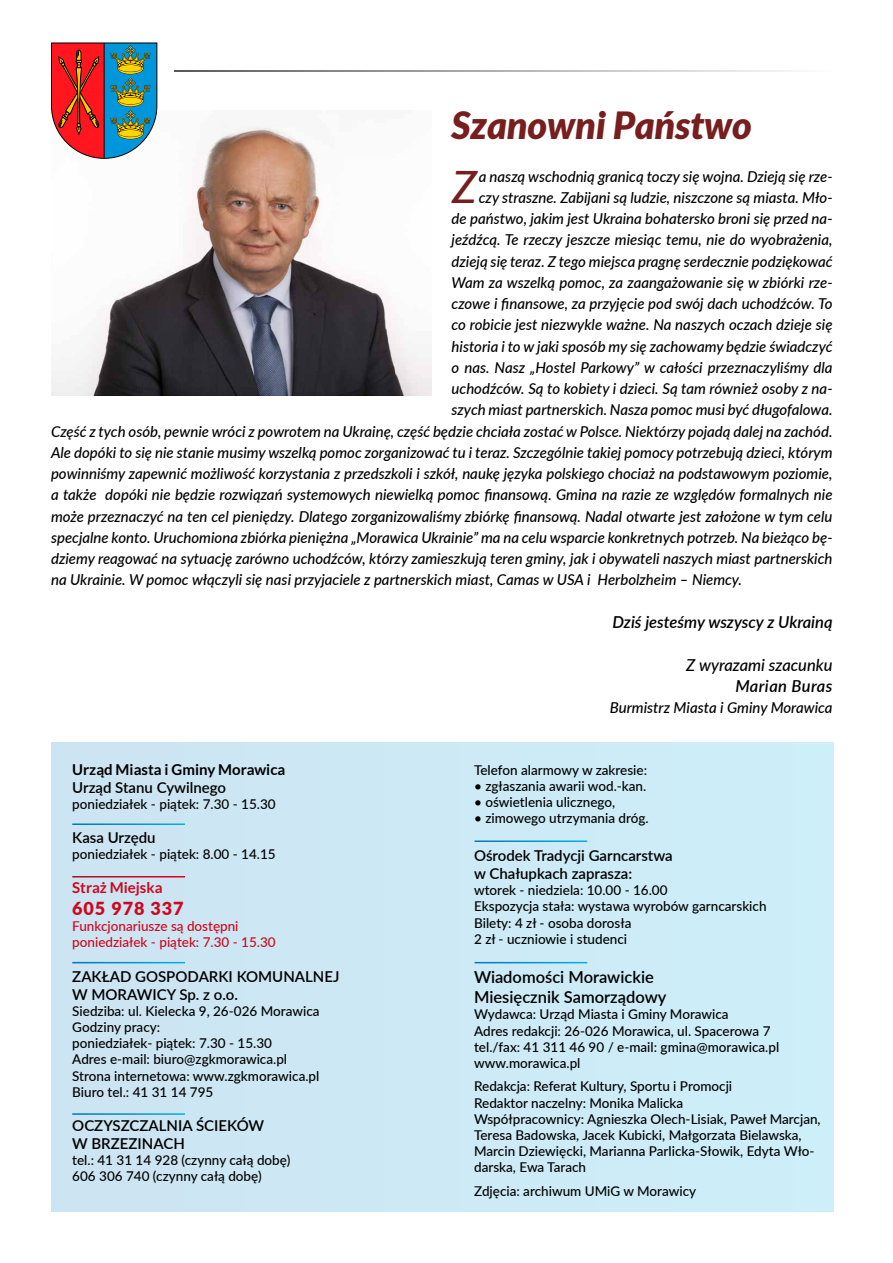
<style>
.page{position:relative;width:893px;height:1263px;background:#fff}
.page>*{position:absolute;margin:0;border:0;box-sizing:border-box;transform-origin:0 0}
.t1{font:italic 500 44.55px "Lato";color:#771e1e}
.t2{font:italic 900 37.5px "Lato";color:#771e1e}
.t3{font:800 18px "Lato";letter-spacing:.05em;color:#cd071e}
.t4{font:600 16.5px/19.8px "Lato";color:#000}
.t5{font:italic 600 16.5px "Lato";color:#000}
.t6{font:italic 500 16.5px "Lato";color:#000}
.t7{font:italic 600 16.5px "Lato";letter-spacing:.025em;color:#000}
.t8{font:italic 500 15px "Lato";color:#000}
.t9{font:600 15px/18px "Lato";color:#000}
.t10{font:700 15px "Lato";color:#000}
.t11{font:700 15px "Lato";color:#cd071e}
.t12{font:500 13.5px/16.2px "Lato";color:#000}
.t13{font:500 13.5px/16.2px "Lato";color:#cd071e}
</style>
<div class="page">
<div style="left:51px;top:743px;width:782px;height:469px;background:#cde9f6"></div>
<img style="left:51px;top:127px;width:381px;height:268px">
<hr style="left:72px;top:823px;width:113px;height:2px;background:#fff">
<hr style="left:72px;top:962px;width:113px;height:1px;background:#fff">
<hr style="left:72px;top:1113px;width:113px;height:2px;background:#fff">
<hr style="left:475px;top:840px;width:112px;height:2px;background:#fff">
<hr style="left:475px;top:962px;width:112px;height:1px;background:#fff">
<hr style="left:72px;top:876px;width:113px;height:1px;background:#fff">
<svg style="left:174px;top:71px;width:616px;height:1px"></svg>
<svg style="left:51px;top:43px;width:106px;height:116px;background:#8f6468"></svg>
<div style="left:119px;top:130px;width:23px;height:7px;background:#ffd500;border-radius:50%"></div>
<h2 class="t2" style="left:452px;top:103px;width:301px">Szanowni Państwo</h2>
<h1 class="t1" style="left:452px;top:155px;width:26px">Z</h1>
<p class="t8" style="left:479px;top:165px;width:355px">a naszą wschodnią granicą toczy się wojna. Dzieją się rze-</p>
<p class="t8" style="left:479px;top:187px;width:355px">czy straszne. Zabijani są ludzie, niszczone są miasta. Mło-</p>
<p class="t8" style="left:452px;top:208px;width:382px">de państwo, jakim jest Ukraina bohatersko broni się przed na-</p>
<p class="t8" style="left:452px;top:229px;width:382px">jeźdźcą. Te rzeczy jeszcze miesiąc temu, nie do wyobrażenia,</p>
<p class="t8" style="left:452px;top:250px;width:382px">dzieją się teraz. Z tego miejsca pragnę serdecznie podziękować</p>
<p class="t8" style="left:452px;top:272px;width:382px">Wam za wszelką pomoc, za zaangażowanie się w zbiórki rze-</p>
<p class="t8" style="left:452px;top:293px;width:382px">czowe i finansowe, za przyjęcie pod swój dach uchodźców. To</p>
<p class="t8" style="left:452px;top:314px;width:382px">co robicie jest niezwykle ważne. Na naszych oczach dzieje się</p>
<p class="t8" style="left:452px;top:335px;width:383px">historia i to w jaki sposób my się zachowamy będzie świadczyć</p>
<p class="t8" style="left:452px;top:357px;width:382px">o nas. Nasz „Hostel Parkowy” w całości przeznaczyliśmy dla</p>
<p class="t8" style="left:452px;top:378px;width:383px">uchodźców. Są to kobiety i dzieci. Są tam również osoby z na-</p>
<p class="t8" style="left:452px;top:399px;width:382px">szych miast partnerskich. Nasza pomoc musi być długofalowa.</p>
<p class="t8" style="left:51px;top:420px;width:783px">Część z tych osób, pewnie wróci z powrotem na Ukrainę, część będzie chciała zostać w Polsce. Niektórzy pojadą dalej na zachód.</p>
<p class="t8" style="left:51px;top:442px;width:783px">Ale dopóki to się nie stanie musimy wszelką pomoc zorganizować tu i teraz. Szczególnie takiej pomocy potrzebują dzieci, którym</p>
<p class="t8" style="left:51px;top:463px;width:783px">powinniśmy zapewnić możliwość korzystania z przedszkoli i szkół, naukę języka polskiego chociaż na podstawowym poziomie,</p>
<p class="t8" style="left:51px;top:484px;width:783px">a także dopóki nie będzie rozwiązań systemowych niewielką pomoc finansową. Gmina na razie ze względów formalnych nie</p>
<p class="t8" style="left:51px;top:505px;width:783px">może przeznaczyć na ten cel pieniędzy. Dlatego zorganizowaliśmy zbiórkę finansową. Nadal otwarte jest założone w tym celu</p>
<p class="t8" style="left:51px;top:527px;width:783px">specjalne konto. Uruchomiona zbiórka pieniężna „Morawica Ukrainie” ma na celu wsparcie konkretnych potrzeb. Na bieżąco bę-</p>
<p class="t8" style="left:51px;top:548px;width:783px">dziemy reagować na sytuację zarówno uchodźców, którzy zamieszkują teren gminy, jak i obywateli naszych miast partnerskich</p>
<p class="t8" style="left:51px;top:569px;width:693px">na Ukrainie. W pomoc włączyli się nasi przyjaciele z partnerskich miast, Camas w USA i Herbolzheim – Niemcy.</p>
<p class="t5" style="left:612px;top:610px;width:222px">Dziś jesteśmy wszyscy z Ukrainą</p>
<p class="t6" style="left:686px;top:653px;width:148px">Z wyrazami szacunku</p>
<p class="t7" style="left:735px;top:674px;width:99px">Marian Buras</p>
<p class="t8" style="left:610px;top:697px;width:224px">Burmistrz Miasta i Gminy Morawica</p>
<p class="t10" style="left:72px;top:760px;width:215px">Urząd Miasta i Gminy Morawica</p>
<p class="t9" style="left:72px;top:777px;width:155px">Urząd Stanu Cywilnego</p>
<p class="t12" style="left:72px;top:795px;width:205px">poniedziałek - piątek: 7.30 - 15.30</p>
<p class="t9" style="left:72px;top:828px;width:85px">Kasa Urzędu</p>
<p class="t12" style="left:72px;top:845px;width:205px">poniedziałek - piątek: 8.00 - 14.15</p>
<p class="t11" style="left:72px;top:879px;width:92px">Straż Miejska</p>
<p class="t3" style="left:72px;top:895px;width:113px">605 978 337</p>
<p class="t13" style="left:72px;top:917px;width:205px">Funkcjonariusze są dostępni poniedziałek - piątek: 7.30 - 15.30</p>
<p class="t9" style="left:72px;top:966px;width:269px">ZAKŁAD GOSPODARKI KOMUNALNEJ<br>W MORAWICY Sp. z o.o.</p>
<p class="t12" style="left:72px;top:1002px;width:249px">Siedziba: ul. Kielecka 9, 26-026 Morawica<br>Godziny pracy:<br>poniedziałek- piątek: 7.30 - 15.30<br>Adres e-mail: biuro@zgkmorawica.pl<br>Strona internetowa: www.zgkmorawica.pl<br>Biuro tel.: 41 31 14 795</p>
<p class="t9" style="left:72px;top:1116px;width:193px">OCZYSZCZALNIA ŚCIEKÓW<br>W BRZEZINACH</p>
<p class="t12" style="left:72px;top:1151px;width:220px">tel.: 41 31 14 928 (czynny całą dobę)<br>606 306 740 (czynny całą dobę)</p>
<p class="t12" style="left:474px;top:761px;width:174px">Telefon alarmowy w zakresie:</p>
<p class="t12" style="left:474px;top:777px;width:174px">• zgłaszania awarii wod.-kan.</p>
<p class="t12" style="left:474px;top:793px;width:143px">• oświetlenia ulicznego,</p>
<p class="t12" style="left:474px;top:809px;width:176px">• zimowego utrzymania dróg.</p>
<p class="t9" style="left:474px;top:846px;width:200px">Ośrodek Tradycji Garncarstwa w Chałupkach zaprasza:</p>
<p class="t12" style="left:474px;top:881px;width:294px">wtorek - niedziela: 10.00 - 16.00<br>Ekspozycja stała: wystawa wyrobów garncarskich Bilety: 4 zł - osoba dorosła<br>2 zł - uczniowie i studenci</p>
<p class="t4" style="left:474px;top:967px;width:194px">Wiadomości Morawickie<br>Miesięcznik Samorządowy</p>
<p class="t12" style="left:474px;top:1006px;width:307px">Wydawca: Urząd Miasta i Gminy Morawica<br>Adres redakcji: 26-026 Morawica, ul. Spacerowa 7 tel./fax: 41 311 46 90 / e-mail: gmina@morawica.pl www.morawica.pl</p>
<p class="t12" style="left:474px;top:1078px;width:348px">Redakcja: Referat Kultury, Sportu i Promocji<br>Redaktor naczelny: Monika Malicka<br>Współpracownicy: Agnieszka Olech-Lisiak, Paweł Marcjan, Teresa Badowska, Jacek Kubicki, Małgorzata Bielawska, Marcin Dziewięcki, Marianna Parlicka-Słowik, Edyta Wło&shy;darska, Ewa Tarach</p>
<p class="t12" style="left:474px;top:1182px;width:224px">Zdjęcia: archiwum UMiG w Morawicy</p>
</div>
